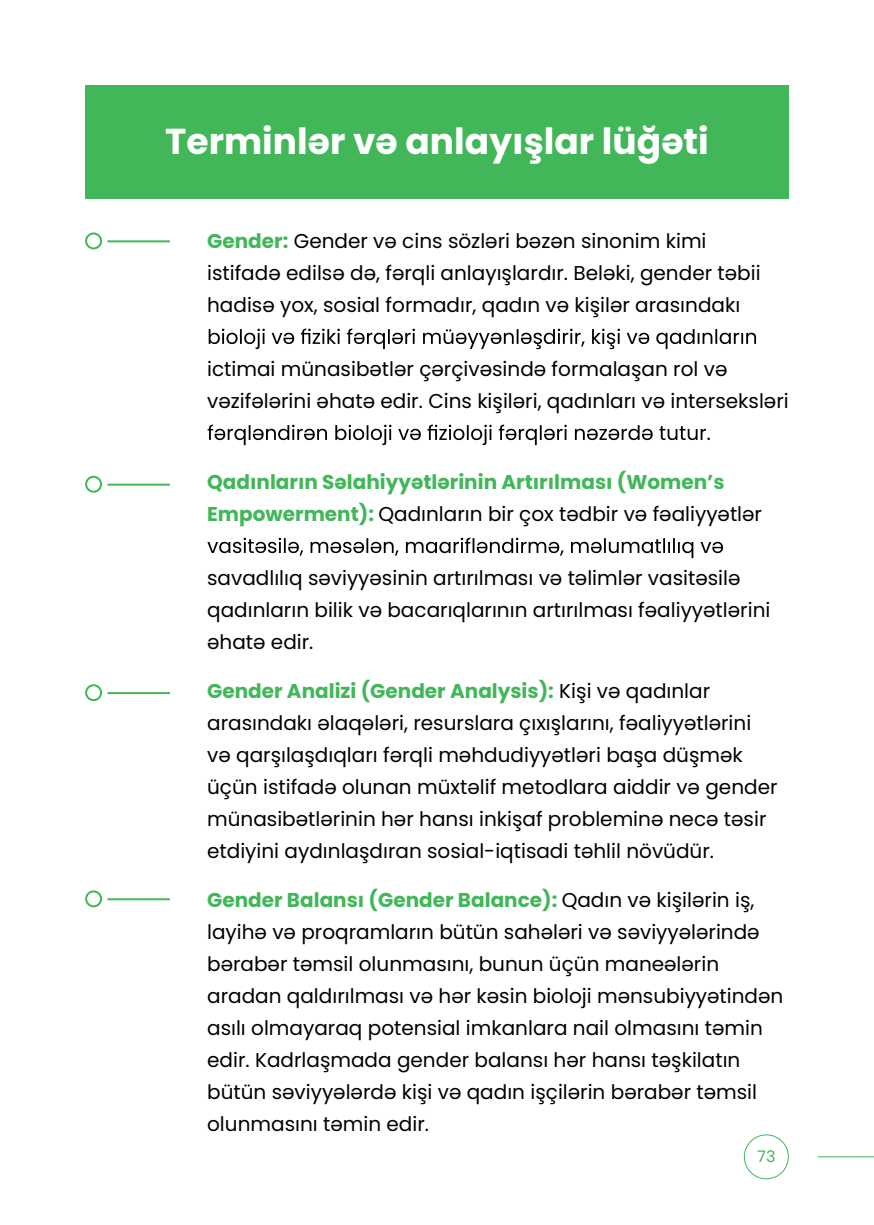
<style>
.page{position:relative;width:874px;height:1225px;background:#fff}
.page>*{position:absolute;margin:0;border:0;box-sizing:border-box;transform-origin:0 0}
.t1{font:700 36px "Poppins";color:#fff}
.t2{font:20px/32px "Poppins";color:#000001}
.t3{font:700 20px/32px "Poppins";color:#41b759}
.t4{font:16px "Poppins";color:#41b759}
.s1{font-weight:700;color:#41b759}
.s2{font-weight:400;color:#000001}
</style>
<div class="page">
<hr style="left:817px;top:1156px;width:56px;height:1px;background:#41b759">
<div style="left:743px;top:1134px;width:45px;height:45px;border:1px solid #41b759;border-radius:50%"></div>
<div style="left:85px;top:85px;width:703px;height:113px;background:#41b759"></div>
<svg style="left:208px;top:328px;width:547px;height:21px"></svg>
<svg style="left:207px;top:424px;width:502px;height:21px"></svg>
<svg style="left:207px;top:537px;width:515px;height:21px"></svg>
<hr style="left:107px;top:240px;width:63px;height:2px;background:#41b759">
<div style="left:85px;top:232px;width:17px;height:17px;border:2px solid #41b759;border-radius:50%"></div>
<hr style="left:107px;top:483px;width:63px;height:2px;background:#41b759">
<div style="left:85px;top:476px;width:17px;height:17px;border:2px solid #41b759;border-radius:50%"></div>
<hr style="left:107px;top:692px;width:63px;height:2px;background:#41b759">
<div style="left:85px;top:684px;width:17px;height:17px;border:2px solid #41b759;border-radius:50%"></div>
<hr style="left:107px;top:898px;width:63px;height:2px;background:#41b759">
<div style="left:85px;top:890px;width:17px;height:17px;border:2px solid #41b759;border-radius:50%"></div>
<h1 class="t1" style="left:165px;top:121px;width:545px">Terminlər və anlayışlar lüğəti</h1>
<p class="t2" style="left:207px;top:225px;width:554px"><span class="s1">Gender:</span> Gender və cins sözləri bəzən sinonim kimi istifadə edilsə də, fərqli anlayışlardır. Beləki, gender təbii hadisə yox, sosial formadır, qadın və kişilər arasındakı</p>
<p class="t2" style="left:207px;top:353px;width:583px">ictimai münasibətlər çərçivəsində formalaşan rol və vəzifələrini əhatə edir. Cins kişiləri, qadınları və interseksləri</p>
<p class="t3" style="left:207px;top:466px;width:556px">Qadınların Səlahiyyətlərinin Artırılması (Women’s<br>Empowerment): <span class="s2">Qadınların bir çox tədbir və fəaliyyətlər</span></p>
<p class="t2" style="left:207px;top:562px;width:564px">savadlılıq səviyyəsinin artırılması və təlimlər vasitəsilə qadınların bilik və bacarıqlarının artırılması fəaliyyətlərini əhatə edir.</p>
<p class="t2" style="left:207px;top:675px;width:571px"><span class="s1">Gender Analizi (Gender Analysis):</span> Kişi və qadınlar arasındakı əlaqələri, resurslara çıxışlarını, fəaliyyətlərini və qarşılaşdıqları fərqli məhdudiyyətləri başa düşmək üçün istifadə olunan müxtəlif metodlara aiddir və gender münasibətlərinin hər hansı inkişaf probleminə necə təsir etdiyini aydınlaşdıran sosial-iqtisadi təhlil növüdür.</p>
<p class="t2" style="left:207px;top:884px;width:577px"><span class="s1">Gender Balansı (Gender Balance):</span> Qadın və kişilərin iş, layihə və proqramların bütün sahələri və səviyyələrində bərabər təmsil olunmasını, bunun üçün maneələrin aradan qaldırılması və hər kəsin bioloji mənsubiyyətindən asılı olmayaraq potensial imkanlara nail olmasını təmin edir. Kadrlaşmada gender balansı hər hansı təşkilatın bütün səviyyələrdə kişi və qadın işçilərin bərabər təmsil olunmasını təmin edir.</p>
<p class="t4" style="left:756px;top:1147px;width:20px">73</p>
</div>
